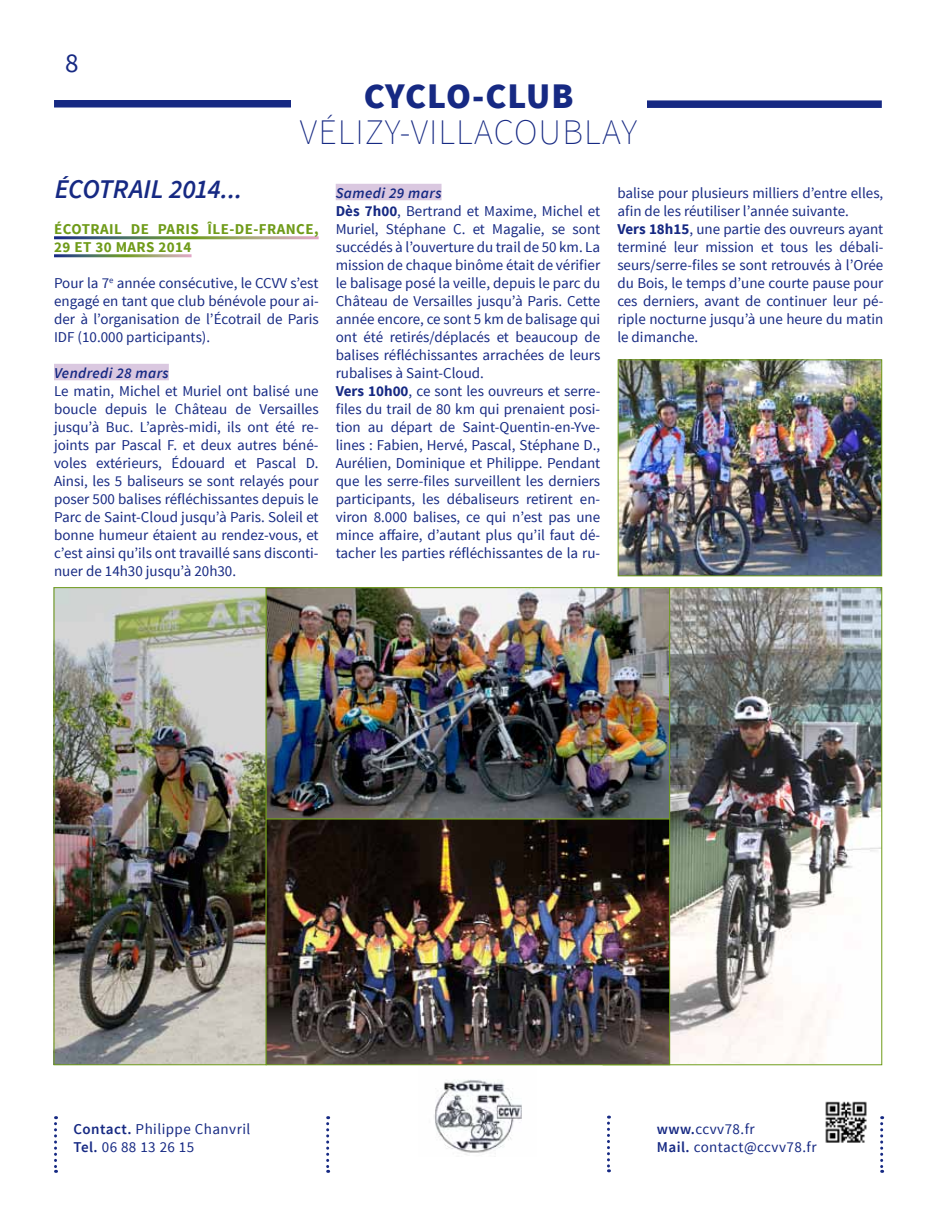
<style>
.page{position:relative;width:936px;height:1212px;background:#fff}
.page>*{position:absolute;margin:0;border:0;box-sizing:border-box;transform-origin:0 0}
.t1{font:200 36px "Source Sans Pro";letter-spacing:.03em;color:#162983}
.t2{font:900 36px "Source Sans Pro";letter-spacing:.03em;color:#162983}
.t3{font:italic 600 27px "Source Sans Pro";letter-spacing:-.01em;color:#162983}
.t4{font:27px "Source Sans Pro";color:#162983}
.t5{font:15px/18px "Source Sans Pro";color:#162983}
.t6{font:700 15px/18px "Source Sans Pro";letter-spacing:.03em;color:#6f9b19}
.t7{font:15px/18px "Source Sans Pro";letter-spacing:.03em;color:#162983}
.t8{font:italic 600 15px "Source Sans Pro";color:#162983}
.s1{font-weight:600;font-style:italic}
.s2{font-weight:700}
.s3{font-weight:600}
</style>
<div class="page">
<div style="left:617px;top:100px;width:264px;height:8px;background:#162983"></div>
<svg style="left:326px;top:1116px;width:3px;height:57px"></svg>
<svg style="left:54px;top:1116px;width:3px;height:57px"></svg>
<svg style="left:607px;top:1115px;width:3px;height:57px"></svg>
<svg style="left:880px;top:1116px;width:3px;height:57px"></svg>
<div style="left:54px;top:100px;width:264px;height:7px;background:#162983"></div>
<div style="left:291px;top:73px;width:355px;height:90px;background:#fff"></div>
<img style="left:418px;top:1065px;width:118px;height:90px">
<img style="left:825px;top:1101px;width:42px;height:42px">
<img style="left:620px;top:362px;width:259px;height:212px">
<div style="left:618px;top:360px;width:263px;height:216px;border:1px solid #6f9b19"></div>
<div style="left:54px;top:364px;width:115px;height:16px;background:#dac8e0"></div>
<div style="left:336px;top:184px;width:105px;height:16px;background:#dac8e0"></div>
<img style="left:669px;top:589px;width:210px;height:474px">
<img style="left:56px;top:589px;width:611px;height:474px">
<div style="left:54px;top:587px;width:212px;height:478px;border:1px solid #6f9b19"></div>
<div style="left:266px;top:819px;width:403px;height:246px;border:1px solid #6f9b19"></div>
<div style="left:266px;top:587px;width:403px;height:232px;border:1px solid #6f9b19"></div>
<h2 class="t4" style="left:65px;top:46px;width:15px">8</h2>
<h1 class="t2" style="left:363px;top:73px;width:211px">CYCLO-CLUB</h1>
<h1 class="t1" style="left:300px;top:110px;width:339px">VÉLIZY-VILLACOUBLAY</h1>
<h2 class="t3" style="left:55px;top:172px;width:189px">Écotrail 2014...</h2>
<p class="t6" style="left:54px;top:221px;width:266px">ÉCOTRAIL DE PARIS ÎLE-DE-FRANCE,<br>29 ET 30 MARS 2014</p>
<p class="t5" style="left:54px;top:274px;width:210px">Pour la 7<sup>e</sup> année consécutive, le CCVV</p>
<p class="t5" style="left:54px;top:274px;width:266px;text-align:justify;text-indent:236px">s’est engagé en tant que club bénévole pour ai&shy;der à l’organisation de l’Écotrail de Paris IDF (10.000 participants).</p>
<p class="t8" style="left:54px;top:364px;width:116px">Vendredi 28 mars</p>
<p class="t5" style="left:54px;top:382px;width:266px;text-align:justify">Le matin, M ichel et M uriel ont balisé une boucle depuis le Château de Versailles jusqu’à Buc. L’après-midi, ils ont été re&shy;joints par Pascal F. et deux autres béné&shy;voles extérieurs, Édouard et Pascal D.<br>Ainsi, les 5 baliseurs se sont relayés pour poser 500 balises réfléchissantes depuis le Parc de Saint-Cloud jusqu’à Paris. Soleil et bonne humeur étaient au rendez-vous, et c’est ainsi qu’ils ont travaillé sans disconti&shy;nuer de 14h30 jusqu’à 20h30.</p>
<p class="t5" style="left:336px;top:184px;width:266px"><span class="s1">Samedi 29 mars<br></span><span class="s2">DÈS 7H00</span>, Bertrand et M axime, M ichel et M uriel, Stéphane C. et M agalie, se sont succédés à l’ouverture du trail de 50 km. La mission de chaque binôme était de vérifier le balisage posé la veille, depuis le parc du Château de Versailles jusqu’à Paris. Cette année encore, ce sont 5 km de balisage qui ont été retirés/déplacés et beaucoup de balises réfléchissantes arrachées de leurs rubalises à Saint-Cloud.<br><span class="s2">VERS 10H00</span>, ce sont les ouvreurs et serre&shy;files du trail de 80 km qui prenaient posi&shy;tion au départ de Saint-Quentin-en-Yve&shy;lines : Fabien, Hervé, Pascal, Stéphane D., Aurélien, Dominique et Philippe. Pendant que les serre-files surveillent les derniers participants, les débaliseurs retirent en&shy;viron 8.000 balises, ce qui n’est pas une mince affaire, d’autant plus qu’il faut dé&shy;tacher les parties réfléchissantes de la ru-</p>
<p class="t5" style="left:617px;top:184px;width:267px">balise pour plusieurs milliers d’entre elles, afin de les réutiliser l’année suivante.<br><span class="s2">VERS 18H15</span>, une partie des ouvreurs ayant terminé leur mission et tous les débali&shy;seurs/serre-files se sont retrouvés à l’Orée du Bois, le temps d’une courte pause pour ces derniers, avant de continuer leur pé&shy;riple nocturne jusqu’à une heure du matin le dimanche.</p>
<p class="t7" style="left:73px;top:1120px;width:178px"><span class="s3">Contact.</span> Philippe Chanvril<br><span class="s3">Tel.</span> 06 88 13 26 15</p>
<p class="t5" style="left:656px;top:1120px;width:161px"><span class="s3">www.</span>ccvv78.fr<br><span class="s3">Mail.</span> contact@ccvv78.fr</p>
</div>
